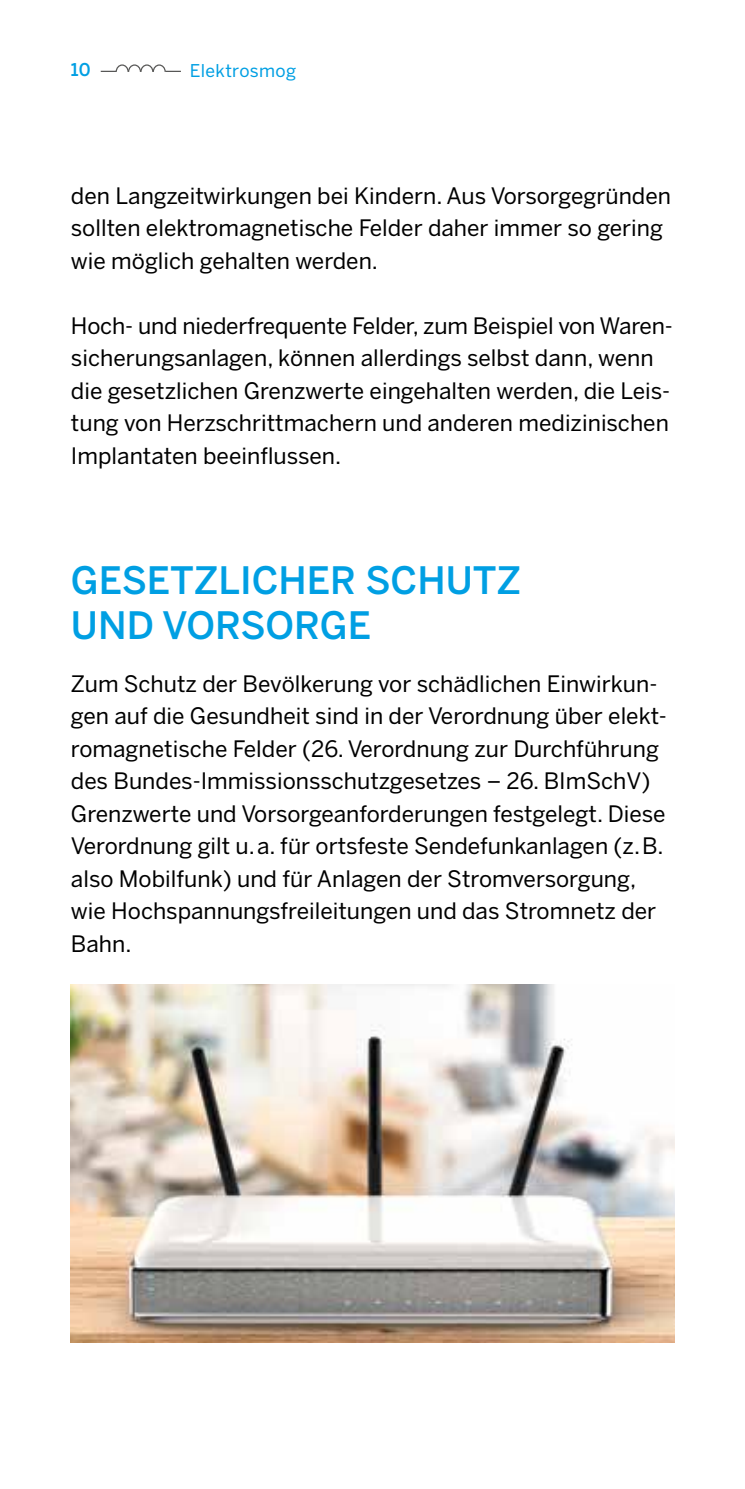
<style>
.page{position:relative;width:745px;height:1489px;background:#fff}
.page>*{position:absolute;margin:0;border:0;box-sizing:border-box;transform-origin:0 0}
.t1{font:500 37.5px/45px "Benton Sans";color:#009fe3}
.t2{font:22.5px/32.5px "Benton Sans";color:#000}
.t3{font:17.5px "Benton Sans";letter-spacing:.015em;color:#009fe3}
.t4{font:500 17.5px "Benton Sans";color:#009fe3}
</style>
<div class="page">
<svg style="left:101px;top:64px;width:80px;height:8px"></svg>
<img style="left:71px;top:984px;width:602px;height:357px">
<p class="t4" style="left:71px;top:59px;width:21px">10</p>
<p class="t3" style="left:190px;top:60px;width:108px">Elektrosmog</p>
<p class="t2" style="left:71px;top:179px;width:601px">den Langzeitwirkungen bei Kindern. Aus Vorsorgegründen sollten elektromagnetische Felder daher immer so gering wie möglich gehalten werden.</p>
<p class="t2" style="left:71px;top:309px;width:603px">Hoch- und niederfrequente Felder, zum Beispiel von Waren&shy;sicherungsanlagen, können allerdings selbst dann, wenn die gesetzlichen Grenzwerte eingehalten werden, die Leis&shy;tung von Herzschrittmachern und anderen medizinischen Implantaten beeinflussen.</p>
<h1 class="t1" style="left:71px;top:557px;width:451px">GESETZLICHER SCHUTZ<br>UND VORSORGE</h1>
<p class="t2" style="left:71px;top:667px;width:597px">Zum Schutz der Bevölkerung vor schädlichen Einwirkun&shy;gen auf die Gesundheit sind in der Verordnung über elekt&shy;romagnetische Felder (26. Verordnung zur Durchführung des Bundes-Immissionsschutzgesetzes – 26. BImSchV)<br>Grenzwerte und Vorsorgeanforderungen festgelegt. Diese Verordnung gilt u.a. für ortsfeste Sendefunkanlagen (z.B. also Mobilfunk) und für Anlagen der Stromversorgung, wie Hochspannungsfreileitungen und das Stromnetz der Bahn.</p>
</div>
